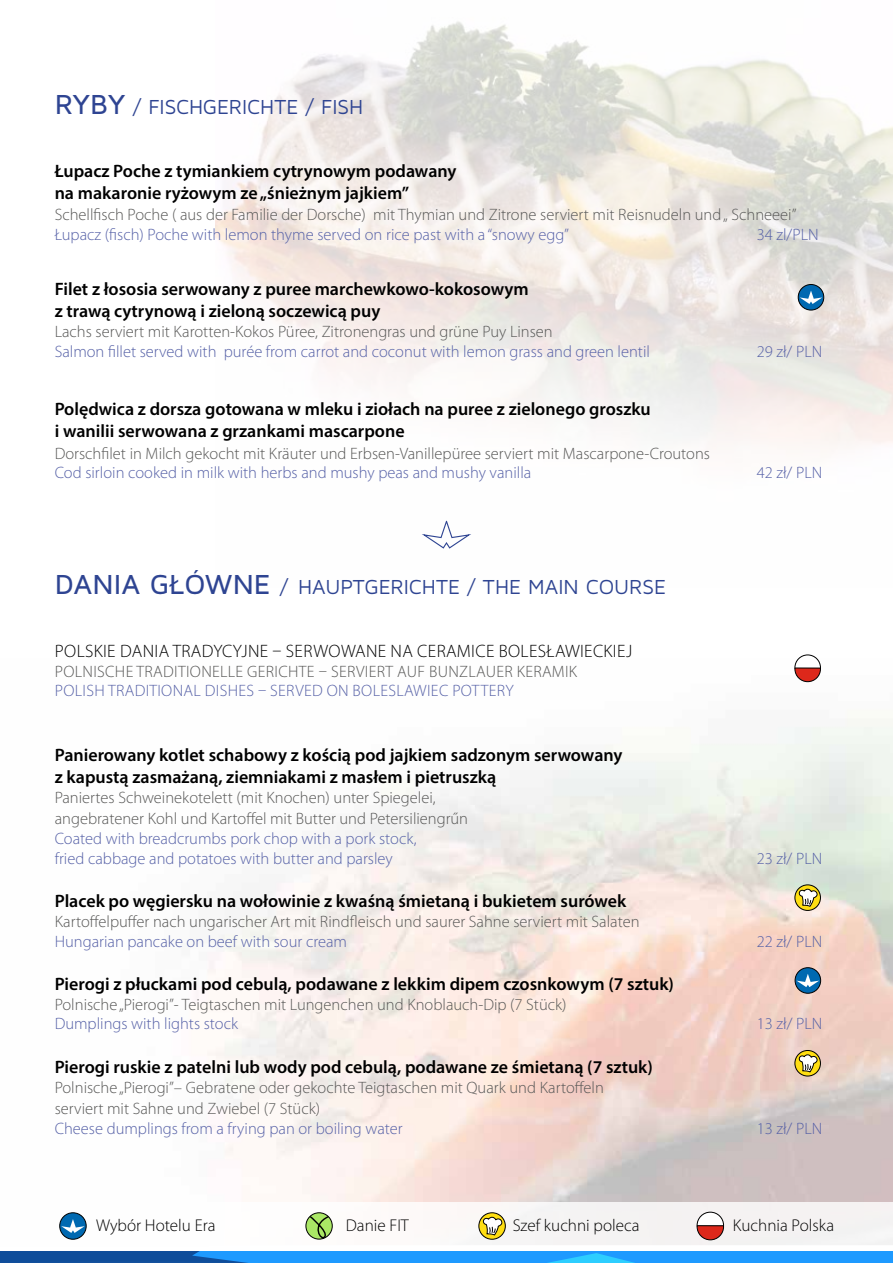
<style>
.page{position:relative;width:893px;height:1263px;background:#fff}
.page>*{position:absolute;margin:0;border:0;box-sizing:border-box;transform-origin:0 0}
.t1{font:21px "Maven Pro";letter-spacing:-.005em;color:#2e4492}
.t2{font:600 18px/21.6px "Myriad Pro";color:#000}
.t3{font:300 18px "Myriad Pro";letter-spacing:.02em;color:#000}
.t4{font:300 17.1px "Myriad Pro";color:#000}
.t5{font:300 16.5px/21.6px "Myriad Pro";color:#575756}
.t6{font:300 16.5px/19.8px "Myriad Pro";color:#5661a7}
.t7{font:300 16.5px "Myriad Pro";letter-spacing:.02em;color:#575756}
.t8{font:300 16.5px "Myriad Pro";letter-spacing:.02em;color:#5661a7}
.s1{font-weight:500;font-size:28.5px}
</style>
<div class="page">
<img style="left:207px;top:682px;width:686px;height:520px">
<img style="left:215px;top:21px;width:678px;height:426px">
<div style="left:0;top:1251px;width:893px;height:12px;background:#0f4d9a"></div>
<svg style="left:798px;top:284px;width:26px;height:26px"></svg>
<div style="left:798px;top:284px;width:26px;height:26px;border:1px solid #000;border-radius:50%"></div>
<svg style="left:800px;top:291px;width:22px;height:13px"></svg>
<svg style="left:795px;top:968px;width:26px;height:25px"></svg>
<div style="left:795px;top:967px;width:26px;height:27px;border:1px solid #000;border-radius:50%"></div>
<svg style="left:796px;top:974px;width:23px;height:13px"></svg>
<svg style="left:422px;top:520px;width:49px;height:29px"></svg>
<svg style="left:794px;top:654px;width:27px;height:28px"></svg>
<svg style="left:795px;top:885px;width:25px;height:25px"></svg>
<div style="left:794px;top:884px;width:27px;height:27px;border:1px solid #000;border-radius:50%"></div>
<svg style="left:799px;top:889px;width:19px;height:19px"></svg>
<svg style="left:795px;top:1050px;width:25px;height:26px"></svg>
<div style="left:794px;top:1050px;width:27px;height:26px;border:1px solid #000;border-radius:50%"></div>
<svg style="left:799px;top:1054px;width:19px;height:20px"></svg>
<div style="left:60px;top:1213px;width:26px;height:26px;background:#0069b1;border-radius:50%"></div>
<div style="left:60px;top:1212px;width:26px;height:27px;border:1px solid #000;border-radius:50%"></div>
<svg style="left:61px;top:1219px;width:24px;height:14px"></svg>
<svg style="left:192px;top:1212px;width:701px;height:51px"></svg>
<p class="t1" style="left:55px;top:94px;width:310px"><span class="s1">RYBY</span> / FISCHGERICHTE / FISH</p>
<p class="t2" style="left:55px;top:160px;width:403px">Łupacz Poche z tymiankiem cytrynowym podawany na makaronie ryżowym ze „śnieżnym jajkiem”</p>
<p class="t5" style="left:55px;top:204px;width:743px">Schellfisch Poche ( aus der Familie der Dorsche) mit Thymian und Zitrone serviert mit Reisnudeln und „ Schneeei”</p>
<p class="t6" style="left:55px;top:225px;width:516px">Łupacz (fisch) Poche with lemon thyme served on rice past with a “snowy egg”</p>
<p class="t6" style="left:757px;top:225px;width:63px">34 zl/PLN</p>
<p class="t2" style="left:55px;top:278px;width:476px">Filet z łososia serwowany z puree marchewkowo-kokosowym z trawą cytrynową i zieloną soczewicą puy</p>
<p class="t5" style="left:55px;top:320px;width:500px">Lachs serviert mit Karotten-Kokos Püree, Zitronengras und grüne Puy Linsen</p>
<p class="t6" style="left:55px;top:341px;width:597px">Salmon fillet served with purée from carrot and coconut with lemon grass and green lentil</p>
<p class="t6" style="left:757px;top:341px;width:67px">29 zł/ PLN</p>
<p class="t2" style="left:55px;top:398px;width:598px">Polędwica z dorsza gotowana w mleku i ziołach na puree z zielonego groszku i wanilii serwowana z grzankami mascarpone</p>
<p class="t5" style="left:55px;top:442px;width:657px">Dorschfilet in Milch gekocht mit Kräuter und Erbsen-Vanillepüree serviert mit Mascarpone-Croutons</p>
<p class="t6" style="left:55px;top:463px;width:478px">Cod sirloin cooked in milk with herbs and mushy peas and mushy vanilla</p>
<p class="t6" style="left:757px;top:463px;width:67px">42 zł/ PLN</p>
<p class="t1" style="left:55px;top:573px;width:613px"><span class="s1">DANIA GŁÓWNE</span> / HAUPTGERICHTE / THE MAIN COURSE</p>
<p class="t3" style="left:55px;top:640px;width:579px">POLSKIE DANIA TRADYCYJNE – SERWOWANE NA CERAMICE BOLESŁAWIECKIEJ</p>
<p class="t7" style="left:55px;top:661px;width:524px">POLNISCHE TRADITIONELLE GERICHTE – SERVIERT AUF BUNZLAUER KERAMIK</p>
<p class="t8" style="left:55px;top:681px;width:460px">POLISH TRADITIONAL DISHES – SERVED ON BOLESLAWIEC POTTERY</p>
<p class="t2" style="left:55px;top:744px;width:569px">Panierowany kotlet schabowy z kością pod jajkiem sadzonym serwowany z kapustą zasmażaną, ziemniakami z masłem i pietruszką</p>
<p class="t5" style="left:55px;top:786px;width:415px">Paniertes Schweinekotelett (mit Knochen) unter Spiegelei, angebratener Kohl und Kartoffel mit Butter und Petersiliengrűn</p>
<p class="t6" style="left:55px;top:828px;width:363px">Coated with breadcrumbs pork chop with a pork stock, fried cabbage and potatoes with butter and parsley</p>
<p class="t6" style="left:757px;top:848px;width:67px">23 zł/ PLN</p>
<p class="t2" style="left:55px;top:890px;width:573px">Placek po węgiersku na wołowinie z kwaśną śmietaną i bukietem surówek</p>
<p class="t5" style="left:55px;top:910px;width:586px">Kartoffelpuffer nach ungarischer Art mit Rindfleisch und saurer Sahne serviert mit Salaten</p>
<p class="t6" style="left:55px;top:931px;width:294px">Hungarian pancake on beef with sour cream</p>
<p class="t6" style="left:757px;top:931px;width:67px">22 zł/ PLN</p>
<p class="t2" style="left:55px;top:972px;width:621px">Pierogi z płuckami pod cebulą, podawane z lekkim dipem czosnkowym (7 sztuk)</p>
<p class="t5" style="left:55px;top:993px;width:513px">Polnische „Pierogi”- Teigtaschen mit Lungenchen und Knoblauch-Dip (7 Stück)</p>
<p class="t6" style="left:55px;top:1014px;width:185px">Dumplings with lights stock</p>
<p class="t6" style="left:757px;top:1014px;width:67px">13 zł/ PLN</p>
<p class="t2" style="left:55px;top:1055px;width:600px">Pierogi ruskie z patelni lub wody pod cebulą, podawane ze śmietaną (7 sztuk)</p>
<p class="t5" style="left:55px;top:1076px;width:551px">Polnische „Pierogi”– Gebratene oder gekochte Teigtaschen mit Quark und Kartoffeln serviert mit Sahne und Zwiebel (7 Stück)</p>
<p class="t6" style="left:55px;top:1118px;width:350px">Cheese dumplings from a frying pan or boiling water</p>
<p class="t6" style="left:757px;top:1118px;width:67px">13 zł/ PLN</p>
<p class="t4" style="left:96px;top:1215px;width:121px">Wybór Hotelu Era</p>
<p class="t4" style="left:346px;top:1215px;width:65px">Danie FIT</p>
<p class="t4" style="left:513px;top:1215px;width:128px">Szef kuchni poleca</p>
<p class="t4" style="left:733px;top:1215px;width:103px">Kuchnia Polska</p>
</div>
